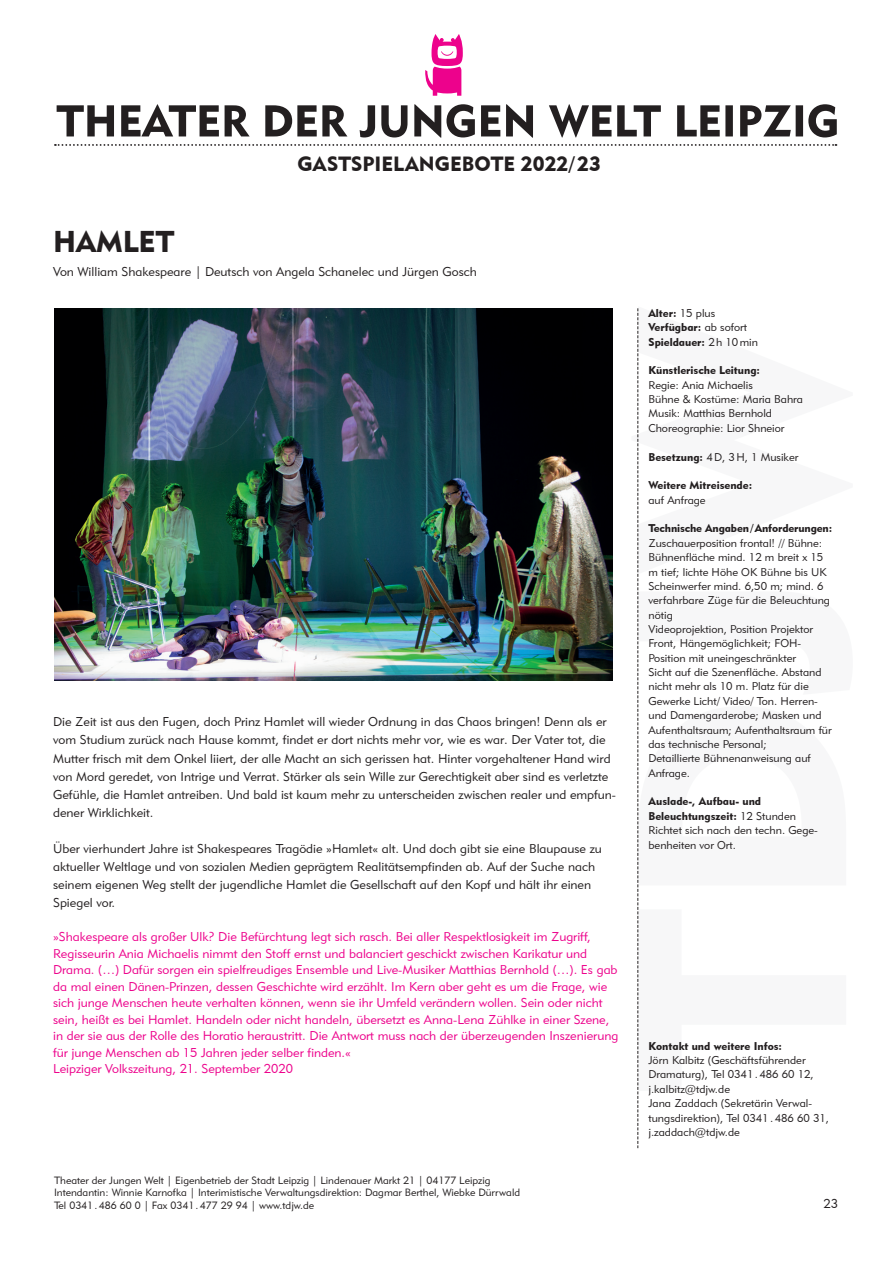
<style>
.page{position:relative;width:893px;height:1263px;background:#fff}
.page>*{position:absolute;margin:0;border:0;box-sizing:border-box;transform-origin:0 0}
.t1{font:30px "Geometric 415 BT Black A";color:#231f20}
.t2{font:20.55px "Geometric 415 BT Black A";color:#231f20}
.t3{font:12.75px/18px "Geometric 415 BT Lite A";color:#231f20}
.t4{font:12.75px/16.5px "Geometric 415 BT Lite A";color:#ed028c}
.t5{font:11.25px/14.4px "Geometric 415 BT Lite A";color:#231f20}
.t6{font:11.25px/14.4px "Geometric 415 BT Black A";color:#231f20}
.t7{font:10.5px/12.6px "Geometric 415 BT Lite A";color:#231f20}
.s1{font-family:"Geometric 415 BT Lite A"}
.s2{font-family:"Geometric 415 BT Black A"}
</style>
<div class="page">
<svg style="left:55px;top:144px;width:781px;height:2px"></svg>
<svg style="left:425px;top:34px;width:38px;height:62px"></svg>
<svg style="left:57px;top:104px;width:780px;height:34px"></svg>
<svg style="left:637px;top:308px;width:1px;height:840px"></svg>
<img style="left:54px;top:308px;width:558px;height:372px">
<h2 class="t2" style="left:297px;top:152px;width:305px">GASTSPIELANGEBOTE 2022/23</h2>
<h1 class="t1" style="left:53px;top:224px;width:123px">HAMLET</h1>
<p class="t3" style="left:53px;top:263px;width:425px">Von William Shakespeare | Deutsch von Angela Schanelec und Jürgen Gosch</p>
<p class="t3" style="left:53px;top:713px;width:564px">Die Zeit ist aus den Fugen, doch Prinz Hamlet will wieder Ordnung in das Chaos bringen! Denn als er vom Studium zurück nach Hause kommt, findet er dort nichts mehr vor, wie es war. Der Vater tot, die Mutter frisch mit dem Onkel liiert, der alle Macht an sich gerissen hat. Hinter vorgehaltener Hand wird von Mord geredet, von Intrige und Verrat. Stärker als sein Wille zur Gerechtigkeit aber sind es verletzte Gefühle, die Hamlet antreiben. Und bald ist kaum mehr zu unterscheiden zwischen realer und empfun&shy;dener Wirklichkeit.</p>
<p class="t3" style="left:53px;top:839px;width:550px">Über vierhundert Jahre ist Shakespeares Tragödie »Hamlet« alt. Und doch gibt sie eine Blaupause zu aktueller Weltlage und von sozialen Medien geprägtem Realitätsempfinden ab. Auf der Suche nach seinem eigenen Weg stellt der jugendliche Hamlet die Gesellschaft auf den Kopf und hält ihr einen Spiegel vor.</p>
<p class="t4" style="left:53px;top:928px;width:567px">»Shakespeare als großer Ulk? Die Befürchtung legt sich rasch. Bei aller Respektlosigkeit im Zugriff, Regisseurin Ania Michaelis nimmt den Stoff ernst und balanciert geschickt zwischen Karikatur und Drama. (…) Dafür sorgen ein spielfreudiges Ensemble und Live-Musiker Matthias Bernhold (…). Es gab da mal einen Dänen-Prinzen, dessen Geschichte wird erzählt. Im Kern aber geht es um die Frage, wie sich junge Menschen heute verhalten können, wenn sie ihr Umfeld verändern wollen. Sein oder nicht sein, heißt es bei Hamlet. Handeln oder nicht handeln, übersetzt es Anna-Lena Zühlke in einer Szene, in der sie aus der Rolle des Horatio heraustritt. Die Antwort muss nach der überzeugenden Inszenierung für junge Menschen ab 15 Jahren jeder selber finden.«<br>Leipziger Volkszeitung, 21. September 2020</p>
<p class="t7" style="left:54px;top:1173px;width:468px">Theater der Jungen Welt | Eigenbetrieb der Stadt Leipzig | Lindenauer Markt 21 | 04177 Leipzig<br>Intendantin: Winnie Karnofka | Interimistische Verwaltungsdirektion: Dagmar Berthel, Wiebke Dürrwald<br>Tel 0341.486 60 0 | Fax 0341.477 29 94 | www.tdjw.de</p>
<p class="t6" style="left:648px;top:306px;width:111px">Alter: <span class="s1">15 plus<br></span>Verfügbar: <span class="s1">ab sofort<br></span>Spieldauer: <span class="s1">2h 10min</span></p>
<p class="t6" style="left:648px;top:363px;width:113px">Künstlerische Leitung:</p>
<p class="t5" style="left:648px;top:377px;width:156px">Regie: Ania Michaelis<br>Bühne &amp; Kostüme: Maria Bahra<br>Musik: Matthias Bernhold<br>Choreographie: Lior Shneior</p>
<p class="t5" style="left:648px;top:449px;width:151px"><span class="s2">Besetzung:</span> 4D, 3H, 1 Musiker</p>
<p class="t6" style="left:648px;top:478px;width:105px">Weitere Mitreisende:</p>
<p class="t5" style="left:648px;top:492px;width:59px">auf Anfrage</p>
<p class="t6" style="left:648px;top:521px;width:185px">Technische Angaben/Anforderungen:</p>
<p class="t5" style="left:648px;top:535px;width:185px">Zuschauerposition frontal! // Bühne:<br>Bühnenfläche mind. 12 m breit x 15 m tief; lichte Höhe OK Bühne bis UK<br>Scheinwerfer mind. 6,50 m; mind. 6 verfahrbare Züge für die Beleuchtung nötig<br>Videoprojektion, Position Projektor<br>Front, Hängemöglichkeit; FOH-<br>Position mit uneingeschränkter<br>Sicht auf die Szenenfläche. Abstand nicht mehr als 10 m. Platz für die<br>Gewerke Licht/ Video/ Ton. Herren&shy;und Damengarderobe; Masken und<br>Aufenthaltsraum; Aufenthaltsraum für das technische Personal;<br>Detaillierte Bühnenanweisung auf<br>Anfrage.</p>
<p class="t6" style="left:648px;top:794px;width:149px">Auslade-, Aufbau- und<br>Beleuchtungszeit: <span class="s1">12 Stunden</span></p>
<p class="t5" style="left:648px;top:823px;width:171px">Richtet sich nach den techn. Gege&shy;benheiten vor Ort.</p>
<p class="t6" style="left:648px;top:1038px;width:135px">Kontakt und weitere Infos:</p>
<p class="t5" style="left:648px;top:1053px;width:182px">Jörn Kalbitz (Geschäftsführender<br>Dramaturg), Tel 0341.486 60 12, j.kalbitz@tdjw.de<br>Jana Zaddach (Sekretärin Verwal&shy;tungsdirektion), Tel 0341.486 60 31, j.zaddach@tdjw.de</p>
<p class="t3" style="left:823px;top:1194px;width:16px">23</p>
</div>
